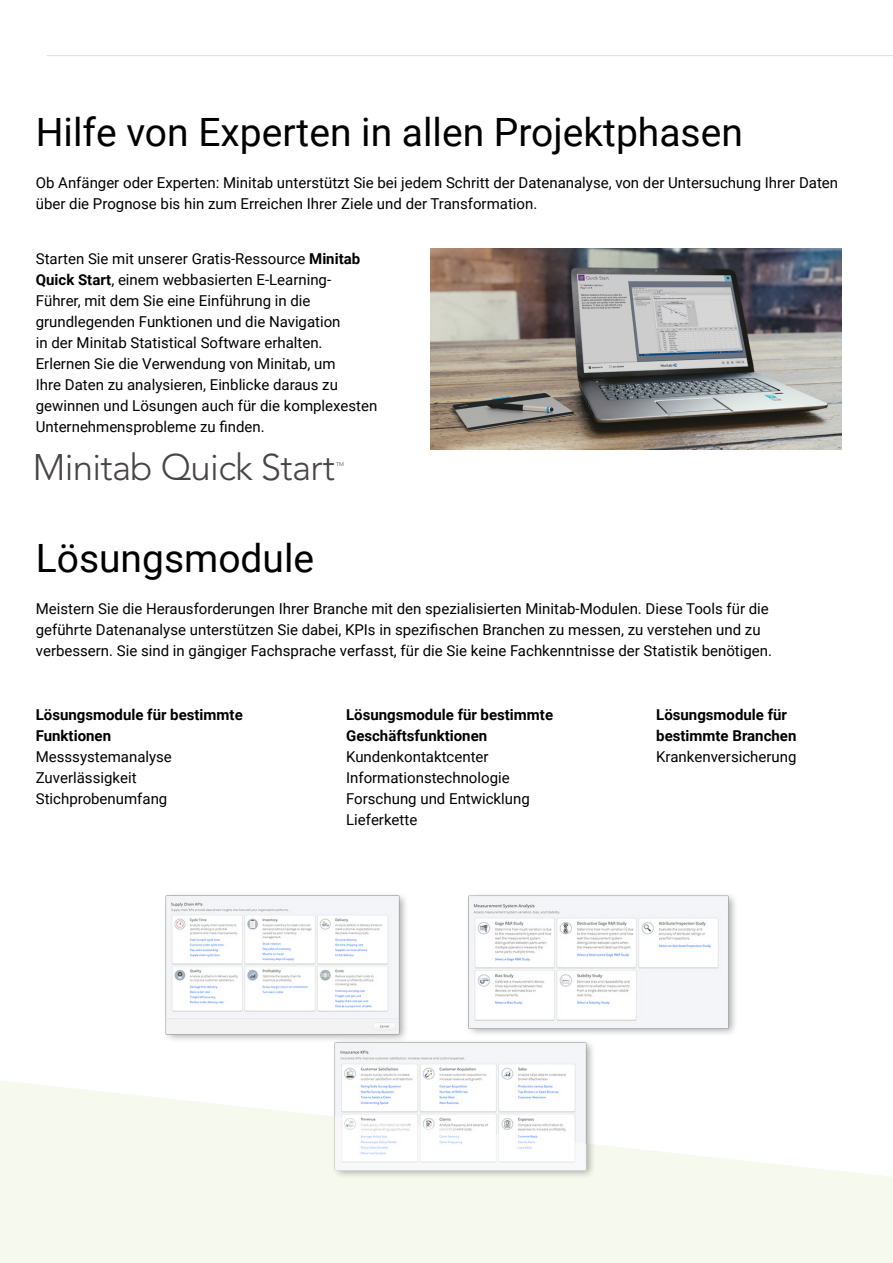
<style>
.page{position:relative;width:893px;height:1263px;background:#fff}
.page>*{position:absolute;margin:0;border:0;box-sizing:border-box;transform-origin:0 0}
.t1{font:39px "Roboto";color:#000}
.t2{font:300 36.6px "Avenir LT Std";letter-spacing:-.02em;color:#484544}
.t3{font:15px/21px "Roboto";color:#000}
.t4{font:700 15px/21px "Roboto";color:#000}
.t5{font:300 5.55px "Avenir LT Std";color:#484544}
.s1{font-weight:700}
</style>
<div class="page">
<hr style="left:47px;top:55px;width:846px;height:1px;background:#dbdee2">
<img style="left:430px;top:248px;width:412px;height:202px">
<img style="left:165px;top:895px;width:570px;height:185px">
<svg style="left:0;top:1080px;width:893px;height:183px;fill:#f6f9ed"></svg>
<h1 class="t1" style="left:36px;top:105px;width:709px">Hilfe von Experten in allen Projektphasen</h1>
<p class="t3" style="left:36px;top:172px;width:804px">Ob Anfänger oder Experten: Minitab unterstützt Sie bei jedem Schritt der Datenanalyse, von der Untersuchung Ihrer Daten über die Prognose bis hin zum Erreichen Ihrer Ziele und der Transformation.</p>
<p class="t3" style="left:36px;top:248px;width:343px">Starten Sie mit unserer Gratis-Ressource <span class="s1">Minitab Quick Start</span>, einem webbasierten E-Learning-Führer, mit dem Sie eine Einführung in die grundlegenden Funktionen und die Navigation<br>in der Minitab Statistical Software erhalten.<br>Erlernen Sie die Verwendung von Minitab, um<br>Ihre Daten zu analysieren, Einblicke daraus zu gewinnen und Lösungen auch für die komplexesten Unternehmensprobleme zu finden.</p>
<h2 class="t2" style="left:33px;top:446px;width:304px">Minitab Quick Start</h2>
<p class="t5" style="left:336px;top:461px;width:10px">TM</p>
<h1 class="t1" style="left:36px;top:531px;width:280px">Lösungsmodule</h1>
<p class="t3" style="left:36px;top:598px;width:738px">Meistern Sie die Herausforderungen Ihrer Branche mit den spezialisierten Minitab-Modulen. Diese Tools für die geführte Datenanalyse unterstützen Sie dabei, KPIs in spezifischen Branchen zu messen, zu verstehen und zu verbessern. Sie sind in gängiger Fachsprache verfasst, für die Sie keine Fachkenntnisse der Statistik benötigen.</p>
<p class="t4" style="left:36px;top:704px;width:208px">Lösungsmodule für bestimmte<br>Funktionen</p>
<p class="t3" style="left:36px;top:746px;width:138px">Messsystemanalyse<br>Zuverlässigkeit<br>Stichprobenumfang</p>
<p class="t4" style="left:346px;top:704px;width:208px">Lösungsmodule für bestimmte<br>Geschäftsfunktionen</p>
<p class="t3" style="left:346px;top:746px;width:185px">Kundenkontaktcenter<br>Informationstechnologie<br>Forschung und Entwicklung<br>Lieferkette</p>
<p class="t4" style="left:656px;top:704px;width:142px">Lösungsmodule für bestimmte Branchen</p>
<p class="t3" style="left:656px;top:746px;width:142px">Krankenversicherung</p>
</div>
